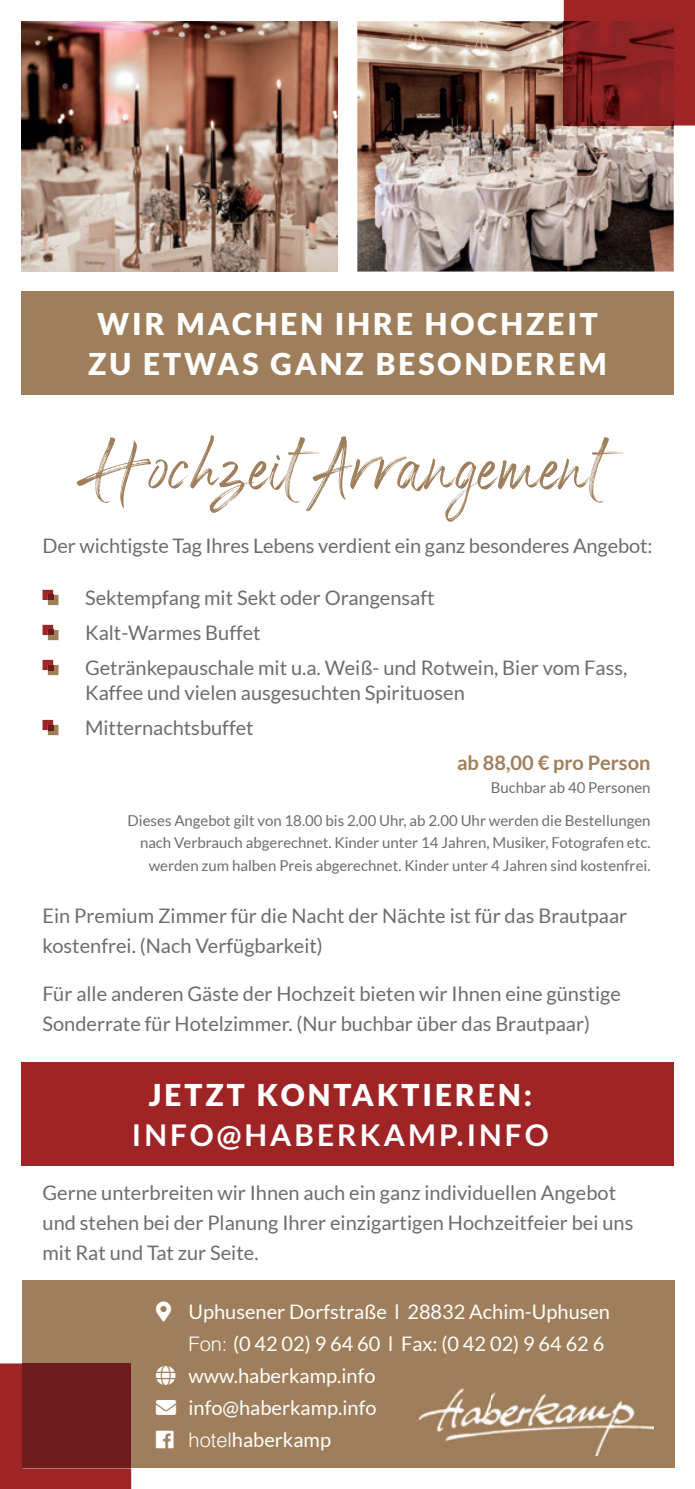
<style>
.page{position:relative;width:695px;height:1489px;background:#fff}
.page>*{position:absolute;margin:0;border:0;box-sizing:border-box;transform-origin:0 0}
.t1{font:75px "Panterick";color:#9f7f5b}
.t2{font:900 30px/40px "Lato";letter-spacing:.1em;color:#fff}
.t3{font:700 30px "Lato";letter-spacing:.1em;color:#fff}
.t4{font:20px/30px "Lato";color:#6c6d70}
.t5{font:20px/31.8px "Lato";color:#fff}
.t6{font:700 20px "Lato";color:#9f7f5b}
.t7{font:15px/22.5px "Lato";color:#6c6d70;text-align:right}
.s1{font-family:"Helvetica LT Std";font-weight:300}
</style>
<div class="page">
<div style="left:23px;top:1280px;width:652px;height:188px;background:#9f7f5b"></div>
<div style="left:21px;top:1062px;width:652px;height:104px;background:#9f2426"></div>
<div style="left:21px;top:291px;width:652px;height:104px;background:#9f7f5b"></div>
<svg style="left:43px;top:590px;width:15px;height:15px"></svg>
<svg style="left:43px;top:625px;width:15px;height:15px"></svg>
<svg style="left:43px;top:660px;width:15px;height:15px"></svg>
<svg style="left:43px;top:720px;width:15px;height:15px"></svg>
<img style="left:21px;top:21px;width:316px;height:250px">
<img style="left:357px;top:21px;width:316px;height:250px">
<div style="left:563px;top:0;width:131px;height:125px;background:#9f2426"></div>
<img style="left:563px;top:21px;width:110px;height:104px">
<div style="left:0;top:1363px;width:131px;height:125px;background:#9f2426"></div>
<div style="left:23px;top:1363px;width:108px;height:105px;background:#6e1b1c"></div>
<img style="left:418px;top:1388px;width:235px;height:67px">
<h2 class="t2" style="left:88px;top:303px;width:520px">WIR MACHEN IHRE HOCHZEIT<br>ZU ETWAS GANZ BESONDEREM</h2>
<h1 class="t1" style="left:94px;top:423px;width:507px">Hochzeit Arrangement</h1>
<p class="t4" style="left:43px;top:530px;width:611px">Der wichtigste Tag Ihres Lebens verdient ein ganz besonderes Angebot:</p>
<p class="t4" style="left:85px;top:580px;width:543px;line-height:35px">Sektempfang mit Sekt oder Orangensaft<br>Kalt-Warmes Buffet<br>Getränkepauschale mit u.a. Weiß- und Rotwein, Bier vom Fass,</p>
<p class="t4" style="left:85px;top:675px;width:381px;line-height:35px">Kaffee und vielen ausgesuchten Spirituosen<br>Mitternachtsbuffet</p>
<p class="t6" style="left:457px;top:751px;width:195px">ab 88,00 € pro Person</p>
<p class="t7" style="left:490px;top:776px;width:161px">Buchbar ab 40 Personen</p>
<p class="t7" style="left:128px;top:808px;width:524px">Dieses Angebot gilt von 18.00 bis 2.00 Uhr, ab 2.00 Uhr werden die Bestellungen nach Verbrauch abgerechnet. Kinder unter 14 Jahren, Musiker, Fotografen etc. werden zum halben Preis abgerechnet. Kinder unter 4 Jahren sind kostenfrei.</p>
<p class="t4" style="left:43px;top:900px;width:586px">Ein Premium Zimmer für die Nacht der Nächte ist für das Brautpaar kostenfrei. (Nach Verfügbarkeit)</p>
<p class="t4" style="left:43px;top:978px;width:580px">Für alle anderen Gäste der Hochzeit bieten wir Ihnen eine günstige<br>Sonderrate für Hotelzimmer. (Nur buchbar über das Brautpaar)</p>
<h2 class="t2" style="left:149px;top:1074px;width:385px">JETZT KONTAKTIEREN:</h2>
<h2 class="t3" style="left:132px;top:1118px;width:418px">INFO@HABERKAMP.INFO</h2>
<p class="t4" style="left:43px;top:1177px;width:592px">Gerne unterbreiten wir Ihnen auch ein ganz individuellen Angebot und stehen bei der Planung Ihrer einzigartigen Hochzeitfeier bei uns mit Rat und Tat zur Seite.</p>
<p class="t5" style="left:188px;top:1295px;width:423px">Uphusener Dorfstraße l 28832 Achim-Uphusen<br><span class="s1">Fon:</span> (0 42 02) 9 64 60 l Fax: (0 42 02) 9 64 62 6 www.haberkamp.info<br>info@haberkamp.info<br><span class="s1">hotel</span>haberkamp</p>
</div>
